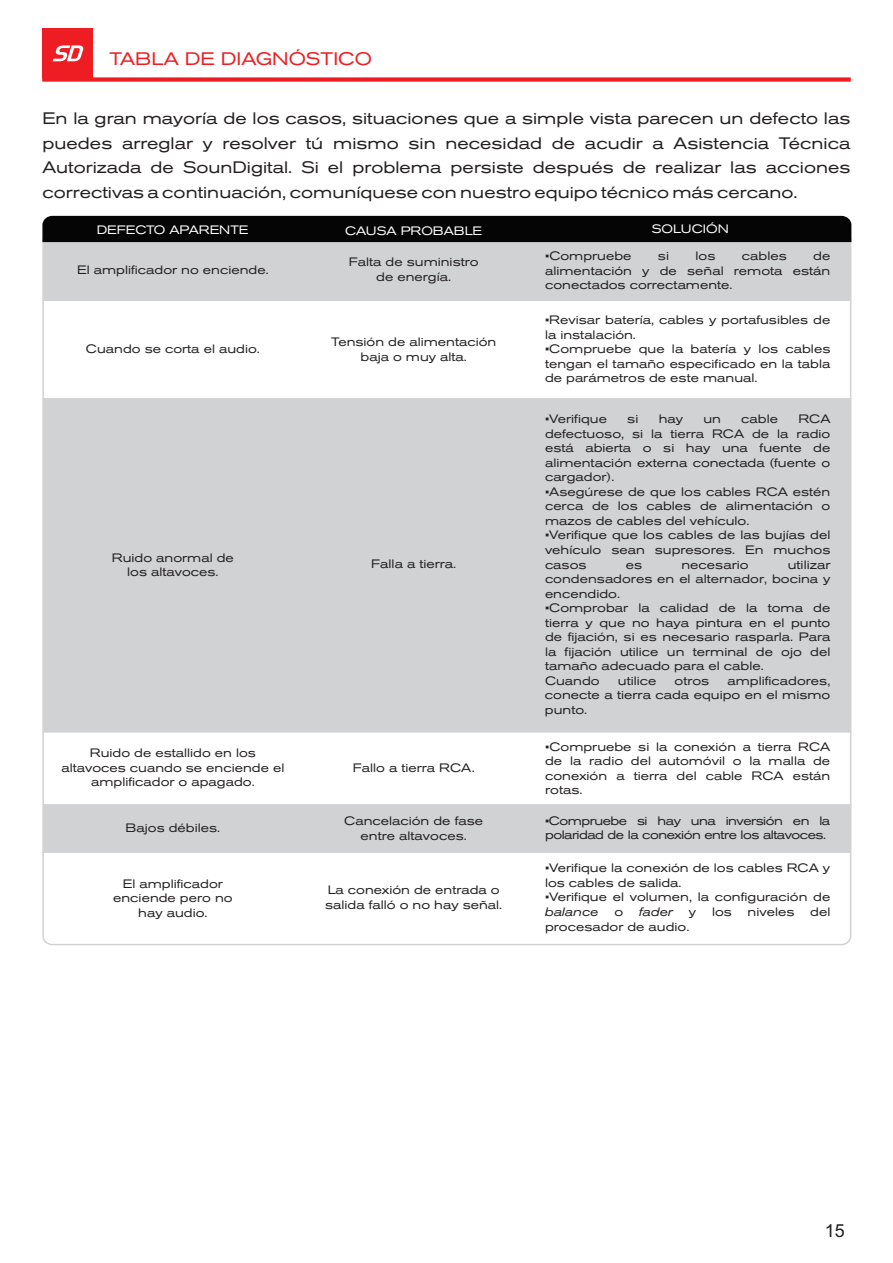
<style>
.page{position:relative;width:893px;height:1263px;background:#fff}
.page>*{position:absolute;margin:0;border:0;box-sizing:border-box;transform-origin:0 0}
.t1{font:expanded 18px "Akzidenz Grotesk BQ";color:#ee1d23}
.t2{font:18px "Arial";color:#231f20}
.t3{font:expanded 16.5px/24.6px "Akzidenz Grotesk BQ";color:#231f20;text-align:justify}
.t4{font:expanded 12.15px/14.5px "Akzidenz Grotesk BQ";color:#231f20;text-align:justify}
.t5{font:expanded 12.15px/14.5px "Akzidenz Grotesk BQ";letter-spacing:-.04em;color:#231f20}
.t6{font:expanded 12.15px "Akzidenz Grotesk BQ";color:#fff}
.t7{font:italic expanded 12.15px "Akzidenz Grotesk BQ";color:#231f20}
.s1{font-family:"Arial";font-stretch:normal}
.s2{font-style:italic}
</style>
<div class="page">
<svg style="left:42px;top:853px;width:810px;height:93px"></svg>
<svg style="left:42px;top:302px;width:810px;height:95px"></svg>
<div style="left:42px;top:243px;width:810px;height:59px;background:#d1d2d4"></div>
<div style="left:42px;top:397px;width:810px;height:333px;background:#d1d2d4"></div>
<svg style="left:42px;top:730px;width:810px;height:73px"></svg>
<div style="left:42px;top:803px;width:810px;height:50px;background:#d1d2d4"></div>
<div style="left:42px;top:77px;width:809px;height:5px;background:#ee1d23"></div>
<div style="left:42px;top:28px;width:51px;height:51px;background:#ee1d23"></div>
<svg style="left:53px;top:45px;width:30px;height:16px"></svg>
<svg style="left:42px;top:215px;width:810px;height:28px;background:#131413"></svg>
<h1 class="t1" style="left:110px;top:52px;width:264px">TABLA DE DIAGNÓSTICO</h1>
<p class="t3" style="left:43px;top:107px;width:809px">En la gran mayoría de los casos, situaciones que a simple vista parecen un defecto las puedes arreglar y resolver tú mismo sin necesidad de acudir a Asistencia Técnica Autorizada de SounDigital. Si el problema persiste después de realizar las acciones correctivas a continuación, comuníquese con nuestro equipo técnico más cercano.</p>
<p class="t6" style="left:97px;top:225px;width:153px">DEFECTO APARENTE</p>
<p class="t6" style="left:345px;top:226px;width:138px">CAUSA PROBABLE</p>
<p class="t6" style="left:652px;top:225px;width:79px">SOLUCIÓN</p>
<p class="t4" style="left:77px;top:263px;width:193px">El amplificador no enciende.</p>
<p class="t4" style="left:349px;top:256px;width:131px;text-align:center">Falta de suministro de energía.</p>
<p class="t4" style="left:86px;top:343px;width:175px">Cuando se corta el audio.</p>
<p class="t4" style="left:331px;top:336px;width:167px;text-align:center">Tensión de alimentación baja o muy alta.</p>
<p class="t4" style="left:112px;top:551px;width:123px;text-align:center">Ruido anormal de los altavoces.</p>
<p class="t4" style="left:371px;top:558px;width:86px">Falla a tierra.</p>
<p class="t4" style="left:61px;top:747px;width:225px;text-align:center">Ruido de estallido en los altavoces cuando se enciende el amplificador o apagado.</p>
<p class="t4" style="left:353px;top:761px;width:123px">Fallo a tierra RCA.</p>
<p class="t4" style="left:545px;top:250px;width:88px"><span class="s1">▪</span>Compruebe</p>
<p class="t4" style="left:658px;top:250px;width:13px">si</p>
<p class="t4" style="left:695px;top:250px;width:21px">los</p>
<p class="t4" style="left:742px;top:250px;width:46px">cables</p>
<p class="t4" style="left:545px;top:250px;width:287px;text-indent:268px">de alimentación y de señal remota están conectados correctamente.</p>
<p class="t4" style="left:545px;top:314px;width:287px"><span class="s1">▪</span>Revisar batería, cables y portafusibles de la instalación.</p>
<p class="t4" style="left:545px;top:343px;width:287px"><span class="s1">▪</span>Compruebe que la batería y los cables tengan el tamaño especificado en la tabla de parámetros de este manual.</p>
<p class="t4" style="left:545px;top:413px;width:287px;text-indent:253px">RCA defectuoso, si la tierra RCA de la radio está abierta o si hay una fuente de alimentación externa conectada (fuente o cargador).</p>
<p class="t4" style="left:545px;top:485px;width:287px"><span class="s1">▪</span>Asegúrese de que los cables RCA estén cerca de los cables de alimentación o mazos de cables del vehículo.</p>
<p class="t4" style="left:545px;top:529px;width:287px"><span class="s1">▪</span>Verifique que los cables de las bujías del vehículo sean supresores. En muchos casos</p>
<p class="t4" style="left:545px;top:413px;width:64px"><span class="s1">▪</span>Verifique</p>
<p class="t4" style="left:627px;top:413px;width:13px">si</p>
<p class="t4" style="left:659px;top:413px;width:26px">hay</p>
<p class="t4" style="left:703px;top:413px;width:19px">un</p>
<p class="t4" style="left:741px;top:413px;width:38px">cable</p>
<p class="t4" style="left:545px;top:558px;width:287px;text-indent:243px">utilizar condensadores en el alternador, bocina y encendido.</p>
<p class="t4" style="left:545px;top:602px;width:287px;text-align:left"><span class="s1">▪</span>Comprobar la calidad de la toma de tierra y que no haya pintura en el punto de fijación, si es necesario rasparla. Para la fijación utilice un terminal de ojo del tamaño adecuado para el cable.<br>Cuando</p>
<p class="t4" style="left:626px;top:558px;width:18px">es</p>
<p class="t4" style="left:681px;top:558px;width:69px">necesario</p>
<p class="t4" style="left:545px;top:674px;width:287px;text-indent:183px">amplificadores, conecte a tierra cada equipo en el mismo punto.</p>
<p class="t4" style="left:618px;top:674px;width:40px">utilice</p>
<p class="t4" style="left:675px;top:674px;width:36px">otros</p>
<p class="t4" style="left:545px;top:740px;width:287px"><span class="s1">▪</span>Compruebe si la conexión a tierra RCA de la radio del automóvil o la malla de conexión a tierra del cable RCA están rotas.</p>
<p class="t4" style="left:126px;top:821px;width:96px">Bajos débiles.</p>
<p class="t4" style="left:344px;top:815px;width:140px;text-align:center">Cancelación de fase entre altavoces.</p>
<p class="t5" style="left:545px;top:814px;width:287px"><span class="s1">▪</span>Compruebe si hay una inversión en la polaridad de la conexión entre los altavoces.</p>
<p class="t4" style="left:113px;top:877px;width:121px;text-align:center">El amplificador enciende pero no hay audio.</p>
<p class="t4" style="left:325px;top:884px;width:179px">La conexión de entrada o salida falló o no hay señal.</p>
<p class="t4" style="left:545px;top:862px;width:287px"><span class="s1">▪</span>Verifique la conexión de los cables RCA y los cables de salida.</p>
<p class="t4" style="left:545px;top:891px;width:287px"><span class="s1">▪</span>Verifique el volumen, la configuración de <span class="s2">balance</span></p>
<p class="t4" style="left:614px;top:905px;width:10px">o</p>
<p class="t7" style="left:639px;top:907px;width:36px">fader</p>
<p class="t4" style="left:689px;top:905px;width:9px">y</p>
<p class="t4" style="left:712px;top:905px;width:21px">los</p>
<p class="t4" style="left:748px;top:905px;width:48px">niveles</p>
<p class="t4" style="left:810px;top:905px;width:22px">del</p>
<p class="t4" style="left:545px;top:920px;width:146px">procesador de audio.</p>
<h1 class="t2" style="left:825px;top:1224px;width:22px">15</h1>
</div>
